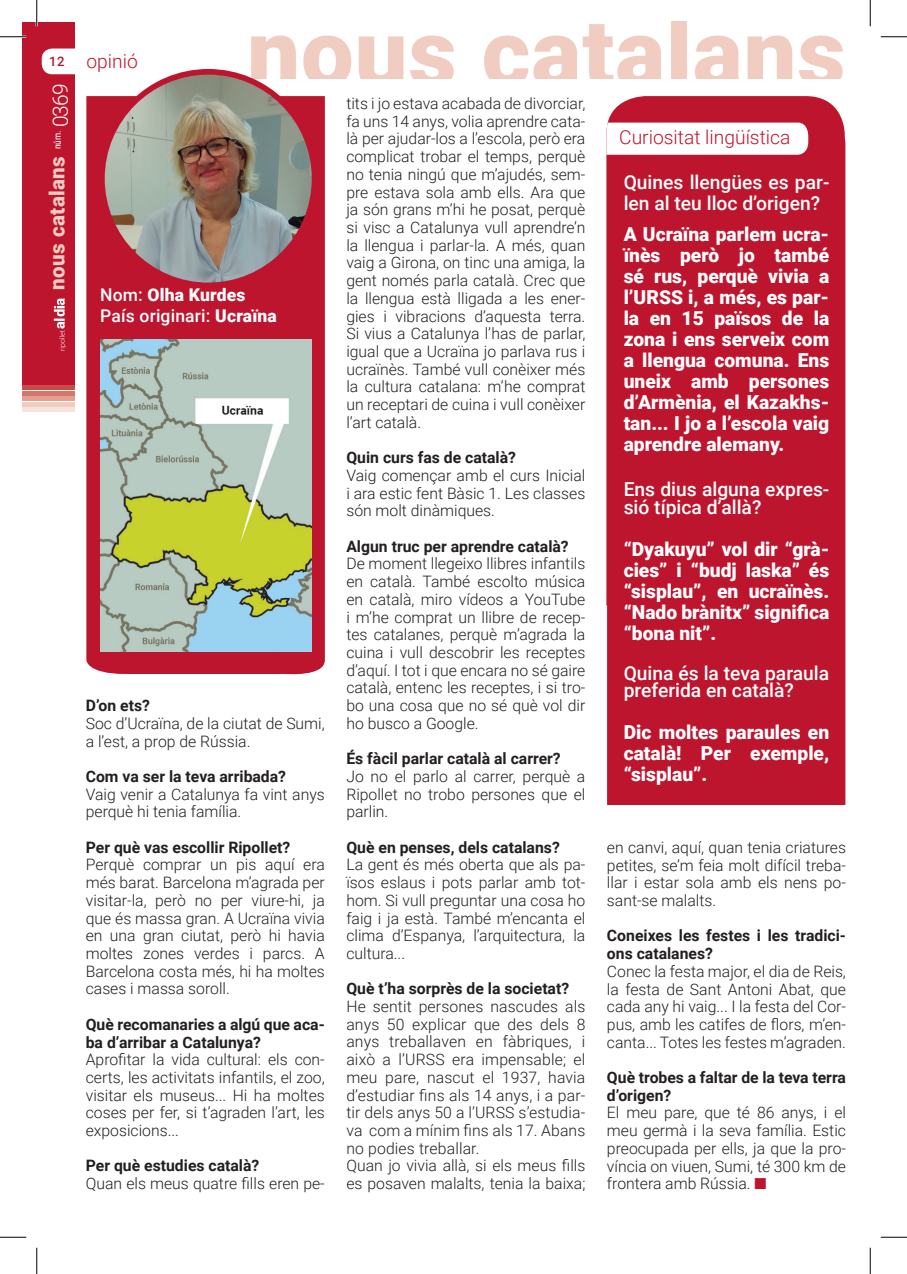
<style>
.page{position:relative;width:907px;height:1274px;background:#fff}
.page>*{position:absolute;margin:0;border:0;box-sizing:border-box;transform-origin:0 0}
.t1{font:900 93.8px "Roboto";letter-spacing:.01em;color:#f1ccc1}
.t2{font:900 21px "Roboto";letter-spacing:.02em;color:#f1ccc1}
.t3{font:900 19.25px/21px "Roboto";color:#fff;text-align:justify}
.t4{font:500 19.25px/17.5px "Roboto";color:#fff}
.t5{font:300 19.25px "Roboto";color:#bd152e}
.t6{font:500 17.5px/21px "Roboto";letter-spacing:.01em;color:#fff}
.t7{font:300 15.75px/17.7px "Roboto";color:#231f20;text-align:justify}
.t8{font:700 15.75px/17.7px "Roboto";color:#231f20}
.t9{font:500 13.12px "Roboto";color:#bd152e}
.t10{font:9.62px "Roboto Condensed";color:#fff}
.s1{font-family:"Roboto";font-weight:300;font-size:21px}
.s2{font-weight:900}
.s3{color:#bd152e}
</style>
<div class="page">
<div style="left:22px;top:22px;width:52px;height:363px;background:#bd152e"></div>
<div style="left:22px;top:385px;width:53px;height:5px;background:#c94c4a"></div>
<div style="left:22px;top:396px;width:53px;height:5px;background:#e39f90"></div>
<div style="left:22px;top:407px;width:53px;height:5px;background:#f6e3dd"></div>
<div style="left:22px;top:391px;width:53px;height:5px;background:#d57669"></div>
<div style="left:22px;top:402px;width:53px;height:5px;background:#f1ccc1"></div>
<div style="left:42px;top:49px;width:126px;height:25px;background:#fff;border-radius:10px"></div>
<svg style="left:54px;top:298px;width:12px;height:53px"></svg>
<div style="left:86px;top:96px;width:239px;height:579px;background:#bd152e"></div>
<div style="left:606px;top:96px;width:239px;height:709px;background:#bd152e"></div>
<svg style="left:606px;top:123px;width:202px;height:32px"></svg>
<img style="left:102px;top:72px;width:213px;height:213px;border-radius:107px">
<div style="left:99px;top:69px;width:218px;height:219px;border:6px solid #bd152e;border-radius:50%"></div>
<img style="left:100px;top:340px;width:211px;height:312px">
<hr style="left:0;top:36px;width:26px;height:2px;background:#fff">
<hr style="left:36px;top:0;width:2px;height:26px;background:#fff">
<svg style="left:0;top:36px;width:26px;height:1px"></svg>
<svg style="left:881px;top:36px;width:26px;height:1px"></svg>
<svg style="left:0;top:1237px;width:26px;height:1px"></svg>
<svg style="left:881px;top:1237px;width:26px;height:1px"></svg>
<svg style="left:36px;top:0;width:1px;height:26px"></svg>
<svg style="left:36px;top:1248px;width:1px;height:26px"></svg>
<svg style="left:870px;top:0;width:1px;height:26px"></svg>
<svg style="left:870px;top:1248px;width:1px;height:26px"></svg>
<p class="t9" style="left:49px;top:52px;width:17px">12</p>
<p class="t10" style="left:51px;top:149px;width:67px;rotate:-90deg">núm. <span class="s1">0369</span></p>
<h2 class="t2" style="left:42px;top:290px;width:135px;rotate:-90deg">nous catalans</h2>
<p class="t5" style="left:86px;top:47px;width:53px">opinió</p>
<h1 class="t1" style="left:247px;top:-13px;width:600px">nous catalans</h1>
<p class="t6" style="left:100px;top:283px;width:178px">Nom: <span class="s2">Olha Kurdes<br></span>País originari: <span class="s2">Ucraïna</span></p>
<p class="t8" style="left:86px;top:696px;width:66px">D’on ets?</p>
<p class="t7" style="left:86px;top:714px;width:240px">Soc d’Ucraïna, de la ciutat de Sumi, a l’est, a prop de Rússia.</p>
<p class="t8" style="left:86px;top:767px;width:202px">Com va ser la teva arribada?</p>
<p class="t7" style="left:86px;top:785px;width:240px">Vaig venir a Catalunya fa vint anys perquè hi tenia família.</p>
<p class="t8" style="left:86px;top:838px;width:206px">Per què vas escollir Ripollet?</p>
<p class="t7" style="left:86px;top:855px;width:241px">Perquè comprar un pis aquí era més barat. Barcelona m’agrada per visitar-la, però no per viure-hi, ja que és massa gran. A Ucraïna vivia en una gran ciutat, però hi havia moltes zones verdes i parcs. A Barcelona costa més, hi ha moltes cases i massa soroll.</p>
<p class="t8" style="left:86px;top:1015px;width:240px">Què recomanaries a algú que aca&shy;ba d’arribar a Catalunya?</p>
<p class="t7" style="left:86px;top:1050px;width:240px">Aprofitar la vida cultural: els con&shy;certs, les activitats infantils, el zoo, visitar els museus... Hi ha moltes coses per fer, si t’agraden l’art, les exposicions...</p>
<p class="t8" style="left:86px;top:1156px;width:175px">Per què estudies català?</p>
<p class="t7" style="left:86px;top:1174px;width:240px">Quan els meus quatre fills eren pe-</p>
<p class="t7" style="left:346px;top:94px;width:241px">tits i jo estava acabada de divorciar, fa uns 14 anys, volia aprendre cata&shy;là per ajudar-los a l’escola, però era complicat trobar el temps, perquè no tenia ningú que m’ajudés, sem&shy;pre estava sola amb ells. Ara que ja són grans m’hi he posat, perquè si visc a Catalunya vull aprendre’n la llengua i parlar-la. A més, quan vaig a Girona, on tinc una amiga, la gent només parla català. Crec que la llengua està lligada a les ener&shy;gies i vibracions d’aquesta terra.<br>Si vius a Catalunya l’has de parlar, igual que a Ucraïna jo parlava rus i ucraïnès. També vull conèixer més la cultura catalana: m’he comprat un receptari de cuina i vull conèixer l’art català.</p>
<p class="t8" style="left:346px;top:448px;width:171px">Quin curs fas de català?</p>
<p class="t7" style="left:346px;top:466px;width:240px">Vaig començar amb el curs Inicial i ara estic fent Bàsic 1. Les classes són molt dinàmiques.</p>
<p class="t8" style="left:346px;top:537px;width:224px">Algun truc per aprendre català?</p>
<p class="t7" style="left:346px;top:554px;width:241px">De moment llegeixo llibres infantils en català. També escolto música en català, miro vídeos a YouTube i m’he comprat un llibre de recep&shy;tes catalanes, perquè m’agrada la cuina i vull descobrir les receptes d’aquí. I tot i que encara no sé gaire català, entenc les receptes, i si tro&shy;bo una cosa que no sé què vol dir ho busco a Google.</p>
<p class="t8" style="left:346px;top:749px;width:216px">És fàcil parlar català al carrer?</p>
<p class="t7" style="left:346px;top:767px;width:240px">Jo no el parlo al carrer, perquè a Ripollet no trobo persones que el parlin.</p>
<p class="t8" style="left:346px;top:838px;width:215px">Què en penses, dels catalans?</p>
<p class="t7" style="left:346px;top:855px;width:241px">La gent és més oberta que als pa&shy;ïsos eslaus i pots parlar amb tot&shy;hom. Si vull preguntar una cosa ho faig i ja està. També m’encanta el clima d’Espanya, l’arquitectura, la cultura...</p>
<p class="t8" style="left:346px;top:979px;width:224px">Què t’ha sorprès de la societat?</p>
<p class="t7" style="left:346px;top:997px;width:241px;text-align:left">He sentit persones nascudes als anys 50 explicar que des dels 8 anys treballaven en fàbriques, i això a l’URSS era impensable; el meu pare, nascut el 1937, havia d’estudiar fins als 14 anys, i a par&shy;tir dels anys 50 a l’URSS s’estudia&shy;va com a mínim fins als 17. Abans no podies treballar.<br>Quan jo vivia allà, si els meus fills es posaven malalts, tenia la baixa;</p>
<p class="t5" style="left:619px;top:124px;width:173px">Curiositat lingüística</p>
<p class="t4" style="left:624px;top:171px;width:207px;line-height:21px">Quines llengües es par&shy;len al teu lloc d’origen?</p>
<p class="t3" style="left:624px;top:223px;width:207px">A Ucraïna parlem ucra&shy;ïnès però jo també sé rus, perquè vivia a l’URSS i, a més, es par&shy;la en 15 països de la zona i ens serveix com a llengua comuna. Ens uneix amb persones d’Armènia, el Kazakhs&shy;tan... I jo a l’escola vaig aprendre alemany.</p>
<p class="t4" style="left:624px;top:480px;width:207px">Ens dius alguna expres&shy;sió típica d’allà?</p>
<p class="t3" style="left:624px;top:538px;width:207px">“Dyakuyu” vol dir “grà&shy;cies” i “budj laska” és “sisplau”, en ucraïnès. “Nado brànitx” significa “bona nit”.</p>
<p class="t4" style="left:624px;top:664px;width:207px">Quina és la teva paraula preferida en català?</p>
<p class="t3" style="left:624px;top:721px;width:207px">Dic moltes paraules en català! Per exemple, “sisplau”.</p>
<p class="t7" style="left:607px;top:838px;width:241px">en canvi, aquí, quan tenia criatures petites, se’m feia molt difícil treba&shy;llar i estar sola amb els nens po&shy;sant-se malalts.</p>
<p class="t8" style="left:607px;top:926px;width:241px">Coneixes les festes i les tradici&shy;ons catalanes?</p>
<p class="t7" style="left:607px;top:962px;width:240px">Conec la festa major, el dia de Reis, la festa de Sant Antoni Abat, que cada any hi vaig... I la festa del Cor&shy;pus, amb les catifes de flors, m’en&shy;canta... Totes les festes m’agraden.</p>
<p class="t8" style="left:607px;top:1068px;width:240px">Què trobes a faltar de la teva terra d’origen?</p>
<p class="t7" style="left:607px;top:1103px;width:240px">El meu pare, que té 86 anys, i el meu germà i la seva família. Estic preocupada per ells, ja que la pro&shy;víncia on viuen, Sumi, té 300 km de frontera amb Rússia. <span class="s3">■</span></p>
</div>
